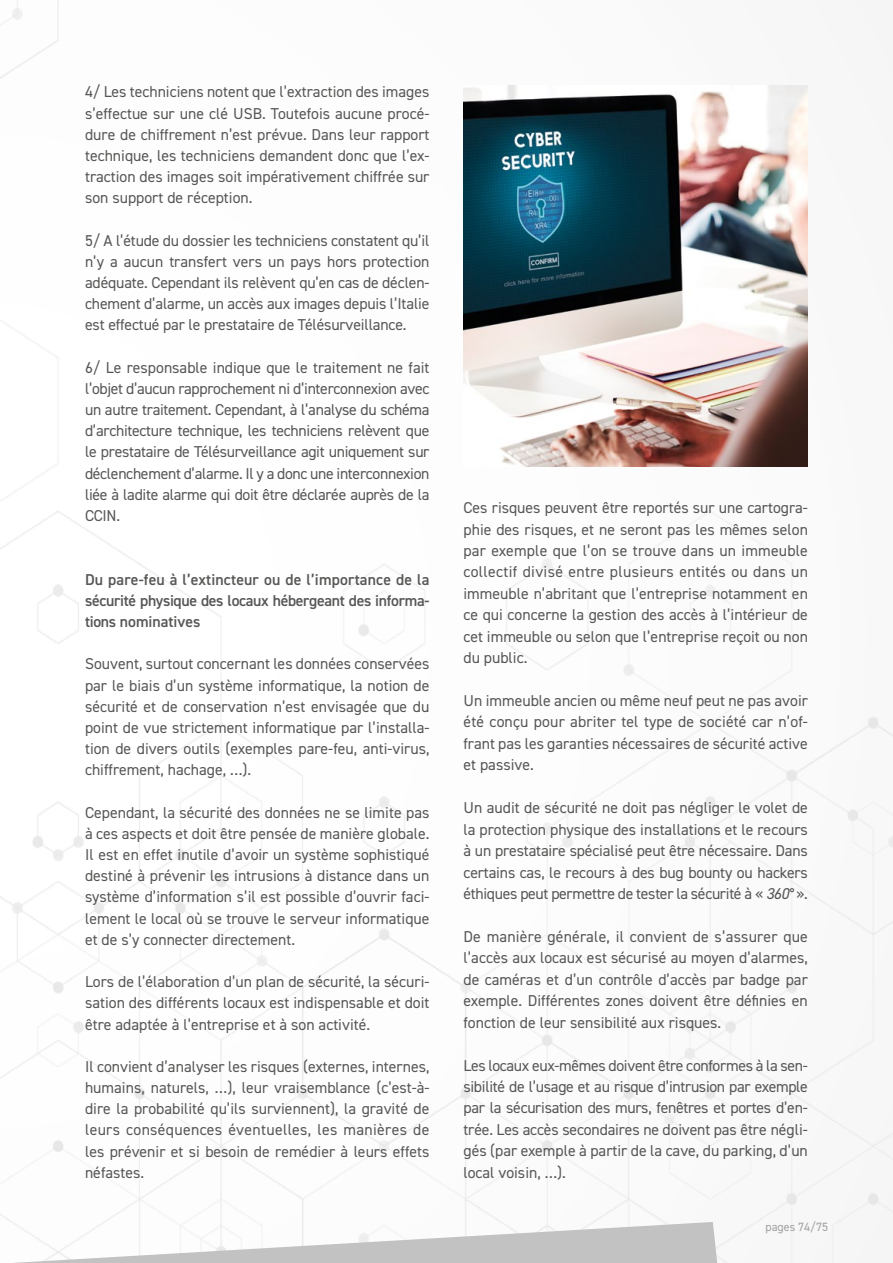
<style>
.page{position:relative;width:893px;height:1263px;background:#fff}
.page>*{position:absolute;margin:0;border:0;box-sizing:border-box;transform-origin:0 0}
.t1{font:15.75px/21.1px "DIN2014";color:#575756;text-align:justify}
.t2{font:600 15.75px/21.1px "DIN2014";letter-spacing:-.02em;color:#575756;text-align:justify}
.t3{font:12px "DIN2014";color:#a1a1a1}
.s1{font-style:italic}
</style>
<div class="page">
<img style="left:0;top:0;width:893px;height:1263px">
<svg style="left:12px;top:1222px;width:705px;height:41px"></svg>
<img style="left:463px;top:85px;width:345px;height:382px">
<p class="t1" style="left:85px;top:81px;width:346px">4/ Les techniciens notent que l’extraction des images s’effectue sur une clé USB. Toutefois aucune procé&shy;dure de chiffrement n’est prévue. Dans leur rapport technique, les techniciens demandent donc que l’ex&shy;traction des images soit impérativement chiffrée sur son support de réception.</p>
<p class="t1" style="left:85px;top:229px;width:346px">5/ A l’étude du dossier les techniciens constatent qu’il n’y a aucun transfert vers un pays hors protection adéquate. Cependant ils relèvent qu’en cas de déclen&shy;chement d’alarme, un accès aux images depuis l’Italie est effectué par le prestataire de Télésurveillance.</p>
<p class="t1" style="left:85px;top:356px;width:346px">6/ Le responsable indique que le traitement ne fait l’objet d’aucun rapprochement ni d’interconnexion avec un autre traitement. Cependant, à l’analyse du schéma d’architecture technique, les techniciens relèvent que le prestataire de Télésurveillance agit uniquement sur déclenchement d’alarme. Il y a donc une interconnexion liée à ladite alarme qui doit être déclarée auprès de la CCIN.</p>
<p class="t2" style="left:85px;top:568px;width:346px">Du pare-feu à l’extincteur ou de l’importance de la sécurité physique des locaux hébergeant des informa&shy;tions nominatives</p>
<p class="t1" style="left:85px;top:653px;width:346px">Souvent, surtout concernant les données conservées par le biais d’un système informatique, la notion de sécurité et de conservation n’est envisagée que du point de vue strictement informatique par l’installa&shy;tion de divers outils (exemples pare-feu, anti-virus, chiffrement, hachage, …).</p>
<p class="t1" style="left:85px;top:801px;width:346px">Cependant, la sécurité des données ne se limite pas à ces aspects et doit être pensée de manière globale.<br>Il est en effet inutile d’avoir un système sophistiqué destiné à prévenir les intrusions à distance dans un système d’information s’il est possible d’ouvrir faci&shy;lement le local où se trouve le serveur informatique et de s’y connecter directement.</p>
<p class="t1" style="left:85px;top:971px;width:346px">Lors de l’élaboration d’un plan de sécurité, la sécuri&shy;sation des différents locaux est indispensable et doit être adaptée à l’entreprise et à son activité.</p>
<p class="t1" style="left:85px;top:1055px;width:346px">Il convient d’analyser les risques (externes, internes, humains, naturels, …), leur vraisemblance (c’est-à&shy;dire la probabilité qu’ils surviennent), la gravité de leurs conséquences éventuelles, les manières de les prévenir et si besoin de remédier à leurs effets néfastes.</p>
<p class="t1" style="left:463px;top:497px;width:346px">Ces risques peuvent être reportés sur une cartogra&shy;phie des risques, et ne seront pas les mêmes selon par exemple que l’on se trouve dans un immeuble collectif divisé entre plusieurs entités ou dans un immeuble n’abritant que l’entreprise notamment en ce qui concerne la gestion des accès à l’intérieur de cet immeuble ou selon que l’entreprise reçoit ou non du public.</p>
<p class="t1" style="left:463px;top:689px;width:346px">Un immeuble ancien ou même neuf peut ne pas avoir été conçu pour abriter tel type de société car n’of&shy;frant pas les garanties nécessaires de sécurité active et passive.</p>
<p class="t1" style="left:463px;top:797px;width:346px">Un audit de sécurité ne doit pas négliger le volet de la protection physique des installations et le recours à un prestataire spécialisé peut être nécessaire. Dans certains cas, le recours à des bug bounty ou hackers éthiques peut permettre de tester la sécurité à « <span class="s1">360°</span> ».</p>
<p class="t1" style="left:463px;top:925px;width:346px">De manière générale, il convient de s’assurer que l’accès aux locaux est sécurisé au moyen d’alarmes, de caméras et d’un contrôle d’accès par badge par exemple. Différentes zones doivent être définies en fonction de leur sensibilité aux risques.</p>
<p class="t1" style="left:463px;top:1054px;width:346px">Les locaux eux-mêmes doivent être conformes à la sen&shy;sibilité de l’usage et au risque d’intrusion par exemple par la sécurisation des murs, fenêtres et portes d’en&shy;trée. Les accès secondaires ne doivent pas être négli&shy;gés (par exemple à partir de la cave, du parking, d’un local voisin, …).</p>
<p class="t3" style="left:765px;top:1219px;width:64px">pages 74/75</p>
</div>
